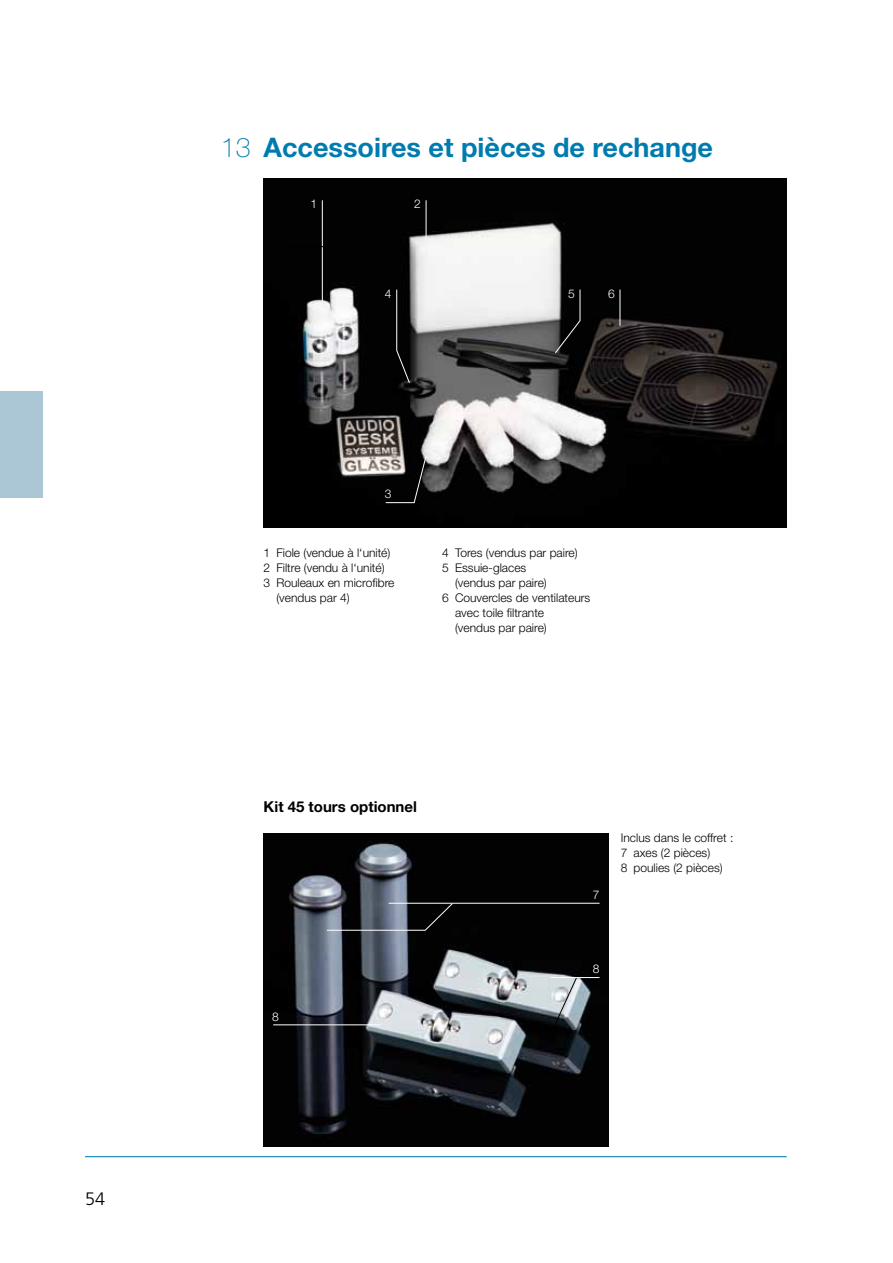
<style>
.page{position:relative;width:893px;height:1263px;background:#fff}
.page>*{position:absolute;margin:0;border:0;box-sizing:border-box;transform-origin:0 0}
.t1{font:700 27px "Helvetica Neue LT Pro";color:#007bb0}
.t2{font:300 18px "Frutiger";color:#000}
.t3{font:700 15px "Helvetica Neue LT Pro";color:#000}
.t4{font:300 12px/15px "Helvetica Neue LT Pro";color:#000}
.t5{font:300 12px "Helvetica Neue LT Pro";color:#fff}
.s1{font-weight:100}
</style>
<div class="page">
<hr style="left:85px;top:1156px;width:702px;height:1px;background:#007bb0">
<img style="left:264px;top:833px;width:344px;height:313px">
<svg style="left:554px;top:968px;width:27px;height:58px;background:#959da2"></svg>
<hr style="left:273px;top:1024px;width:108px;height:1px;background:#fff">
<div style="left:0;top:391px;width:43px;height:106px;background:#abc7d5"></div>
<img style="left:264px;top:179px;width:523px;height:348px">
<svg style="left:385px;top:455px;width:42px;height:48px;background:#333231"></svg>
<hr style="left:322px;top:200px;width:1px;height:103px;background:#fff">
<hr style="left:426px;top:200px;width:1px;height:39px;background:#fff">
<svg style="left:554px;top:289px;width:27px;height:65px;background:#2d2d2d"></svg>
<svg style="left:396px;top:289px;width:14px;height:95px"></svg>
<hr style="left:620px;top:290px;width:1px;height:36px;background:#fff">
<hr style="left:290px;top:246px;width:36px;height:1px;background:#000">
<hr style="left:389px;top:903px;width:211px;height:1px;background:#fff">
<hr style="left:551px;top:977px;width:49px;height:1px;background:#fff">
<svg style="left:326px;top:902px;width:127px;height:29px;background:#444851"></svg>
<h2 class="t2" style="left:85px;top:1188px;width:22px">54</h2>
<h1 class="t1" style="left:221px;top:131px;width:494px"><span class="s1">13</span> Accessoires et pièces de rechange</h1>
<p class="t5" style="left:310px;top:197px;width:8px">1</p>
<p class="t5" style="left:414px;top:197px;width:8px">2</p>
<p class="t5" style="left:385px;top:286px;width:8px">4</p>
<p class="t5" style="left:568px;top:286px;width:8px">5</p>
<p class="t5" style="left:608px;top:286px;width:8px">6</p>
<p class="t5" style="left:385px;top:487px;width:8px">3</p>
<p class="t4" style="left:264px;top:545px;width:128px">1 Fiole (vendue à l‘unité)</p>
<p class="t4" style="left:264px;top:560px;width:123px">2 Filtre (vendu à l‘unité)</p>
<p class="t4" style="left:264px;top:575px;width:132px">3 Rouleaux en microfibre</p>
<p class="t4" style="left:276px;top:590px;width:75px">(vendus par 4)</p>
<p class="t4" style="left:442px;top:545px;width:137px">4 Tores (vendus par paire)</p>
<p class="t4" style="left:442px;top:560px;width:86px">5 Essuie-glaces</p>
<p class="t4" style="left:455px;top:575px;width:93px">(vendus par paire)</p>
<p class="t4" style="left:442px;top:590px;width:150px">6 Couvercles de ventilateurs</p>
<p class="t4" style="left:455px;top:605px;width:91px">avec toile filtrante</p>
<p class="t4" style="left:455px;top:620px;width:93px">(vendus par paire)</p>
<p class="t3" style="left:264px;top:798px;width:155px">Kit 45 tours optionnel</p>
<p class="t5" style="left:272px;top:1009px;width:8px">8</p>
<p class="t5" style="left:593px;top:887px;width:8px">7</p>
<p class="t4" style="left:621px;top:830px;width:114px">Inclus dans le coffret :<br>7 axes (2 pièces)<br>8 poulies (2 pièces)</p>
<p class="t5" style="left:593px;top:962px;width:8px">8</p>
</div>
